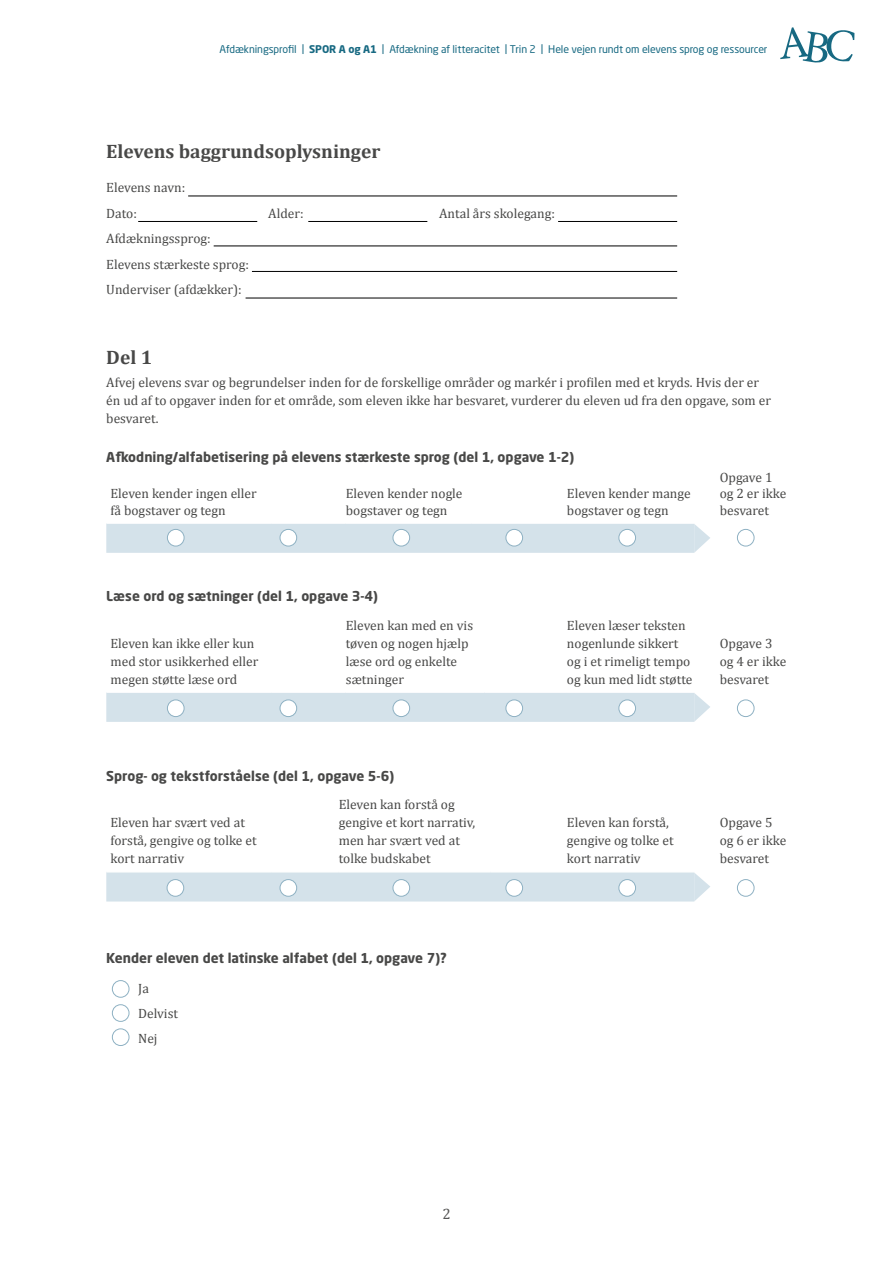
<style>
.page{position:relative;width:893px;height:1263px;background:#fff}
.page>*{position:absolute;margin:0;border:0;box-sizing:border-box;transform-origin:0 0}
.Mellemrubrik{font:700 19.5px "Cambria";color:#484847}
.t1{font:15px "Cambria";color:#565655}
.Børdtekst_-_Samtalea{font:13.5px/18px "Cambria";color:#484847}
.Boks__Overskrift{font:700 13.5px "Neo Sans Std";color:#484847}
.t2{font:10.5px "Neo Sans Std";letter-spacing:-.01em;color:#176982}
.s1{font-weight:700}
</style>
<div class="page">
<svg style="left:780px;top:27px;width:74px;height:36px"></svg>
<div style="left:112px;top:980px;width:17px;height:18px;border:1px solid #8eb1c3;border-radius:50%"></div>
<div style="left:112px;top:1004px;width:17px;height:18px;border:1px solid #8eb1c3;border-radius:50%"></div>
<div style="left:112px;top:1028px;width:17px;height:18px;border:1px solid #8eb1c3;border-radius:50%"></div>
<svg style="left:106px;top:523px;width:649px;height:30px"></svg>
<svg style="left:106px;top:692px;width:649px;height:30px"></svg>
<svg style="left:106px;top:872px;width:649px;height:29px;background:#d9e5ec"></svg>
<hr style="left:188px;top:196px;width:489px;height:1px;background:#000">
<hr style="left:138px;top:221px;width:119px;height:1px;background:#000">
<hr style="left:214px;top:246px;width:463px;height:1px;background:#000">
<hr style="left:252px;top:271px;width:425px;height:1px;background:#000">
<hr style="left:246px;top:298px;width:431px;height:1px;background:#000">
<hr style="left:308px;top:221px;width:119px;height:1px;background:#000">
<hr style="left:558px;top:221px;width:119px;height:1px;background:#000">
<p class="t2" style="left:220px;top:42px;width:549px">Afdækningsprofil | <span class="s1">SPOR A og A1</span> | Afdækning af litteracitet | Trin 2 | Hele vejen rundt om elevens sprog og ressourcer</p>
<p class="Mellemrubrik" style="left:106px;top:138px;width:276px">Elevens baggrundsoplysninger</p>
<p class="Børdtekst_-_Samtalea" style="left:106px;top:179px;width:81px">Elevens navn:</p>
<p class="Børdtekst_-_Samtalea" style="left:106px;top:204px;width:32px">Dato:</p>
<p class="Børdtekst_-_Samtalea" style="left:268px;top:204px;width:37px">Alder:</p>
<p class="Børdtekst_-_Samtalea" style="left:439px;top:204px;width:117px">Antal års skolegang:</p>
<p class="Børdtekst_-_Samtalea" style="left:106px;top:230px;width:106px">Afdækningssprog:</p>
<p class="Børdtekst_-_Samtalea" style="left:106px;top:255px;width:144px">Elevens stærkeste sprog:</p>
<p class="Børdtekst_-_Samtalea" style="left:106px;top:281px;width:137px">Underviser (afdækker):</p>
<p class="Mellemrubrik" style="left:106px;top:344px;width:47px">Del 1</p>
<p class="Børdtekst_-_Samtalea" style="left:106px;top:373px;width:666px">Afvej elevens svar og begrundelser inden for de forskellige områder og markér i profilen med et kryds. Hvis der er én ud af to opgaver inden for et område, som eleven ikke har besvaret, vurderer du eleven ud fra den opgave, som er besvaret.</p>
<p class="Boks__Overskrift" style="left:106px;top:448px;width:470px">Afkodning/alfabetisering på elevens stærkeste sprog (del 1, opgave 1-2)</p>
<p class="Børdtekst_-_Samtalea" style="left:111px;top:485px;width:148px;line-height:16.5px">Eleven kender ingen eller få bogstaver og tegn</p>
<p class="Børdtekst_-_Samtalea" style="left:346px;top:485px;width:118px;line-height:16.5px">Eleven kender nogle bogstaver og tegn</p>
<p class="Børdtekst_-_Samtalea" style="left:567px;top:485px;width:125px;line-height:16.5px">Eleven kender mange bogstaver og tegn</p>
<p class="Børdtekst_-_Samtalea" style="left:720px;top:469px;width:68px;line-height:16.5px">Opgave 1 og 2 er ikke besvaret</p>
<p class="Boks__Overskrift" style="left:106px;top:588px;width:273px">Læse ord og sætninger (del 1, opgave 3-4)</p>
<p class="Børdtekst_-_Samtalea" style="left:111px;top:634px;width:149px">Eleven kan ikke eller kun med stor usikkerhed eller megen støtte læse ord</p>
<p class="Børdtekst_-_Samtalea" style="left:346px;top:616px;width:129px">Eleven kan med en vis tøven og nogen hjælp læse ord og enkelte sætninger</p>
<p class="Børdtekst_-_Samtalea" style="left:567px;top:616px;width:127px">Eleven læser teksten nogenlunde sikkert og i et rimeligt tempo og kun med lidt støtte</p>
<p class="Børdtekst_-_Samtalea" style="left:720px;top:634px;width:68px">Opgave 3 og 4 er ikke besvaret</p>
<p class="Boks__Overskrift" style="left:106px;top:767px;width:289px">Sprog- og tekstforståelse (del 1, opgave 5-6)</p>
<p class="Børdtekst_-_Samtalea" style="left:111px;top:813px;width:148px">Eleven har svært ved at forstå, gengive og tolke et kort narrativ</p>
<p class="Børdtekst_-_Samtalea" style="left:339px;top:795px;width:138px">Eleven kan forstå og gengive et kort narrativ, men har svært ved at tolke budskabet</p>
<p class="Boks__Overskrift" style="left:106px;top:949px;width:342px">Kender eleven det latinske alfabet (del 1, opgave 7)?</p>
<p class="Børdtekst_-_Samtalea" style="left:138px;top:979px;width:12px">Ja</p>
<p class="Børdtekst_-_Samtalea" style="left:138px;top:1004px;width:41px">Delvist</p>
<p class="Børdtekst_-_Samtalea" style="left:138px;top:1029px;width:21px">Nej</p>
<p class="t1" style="left:442px;top:1205px;width:10px">2</p>
<p class="Børdtekst_-_Samtalea" style="left:567px;top:813px;width:108px">Eleven kan forstå, gengive og tolke et kort narrativ</p>
<p class="Børdtekst_-_Samtalea" style="left:720px;top:813px;width:68px">Opgave 5 og 6 er ikke</p>
<p class="Børdtekst_-_Samtalea" style="left:720px;top:849px;width:51px">besvaret</p>
</div>
